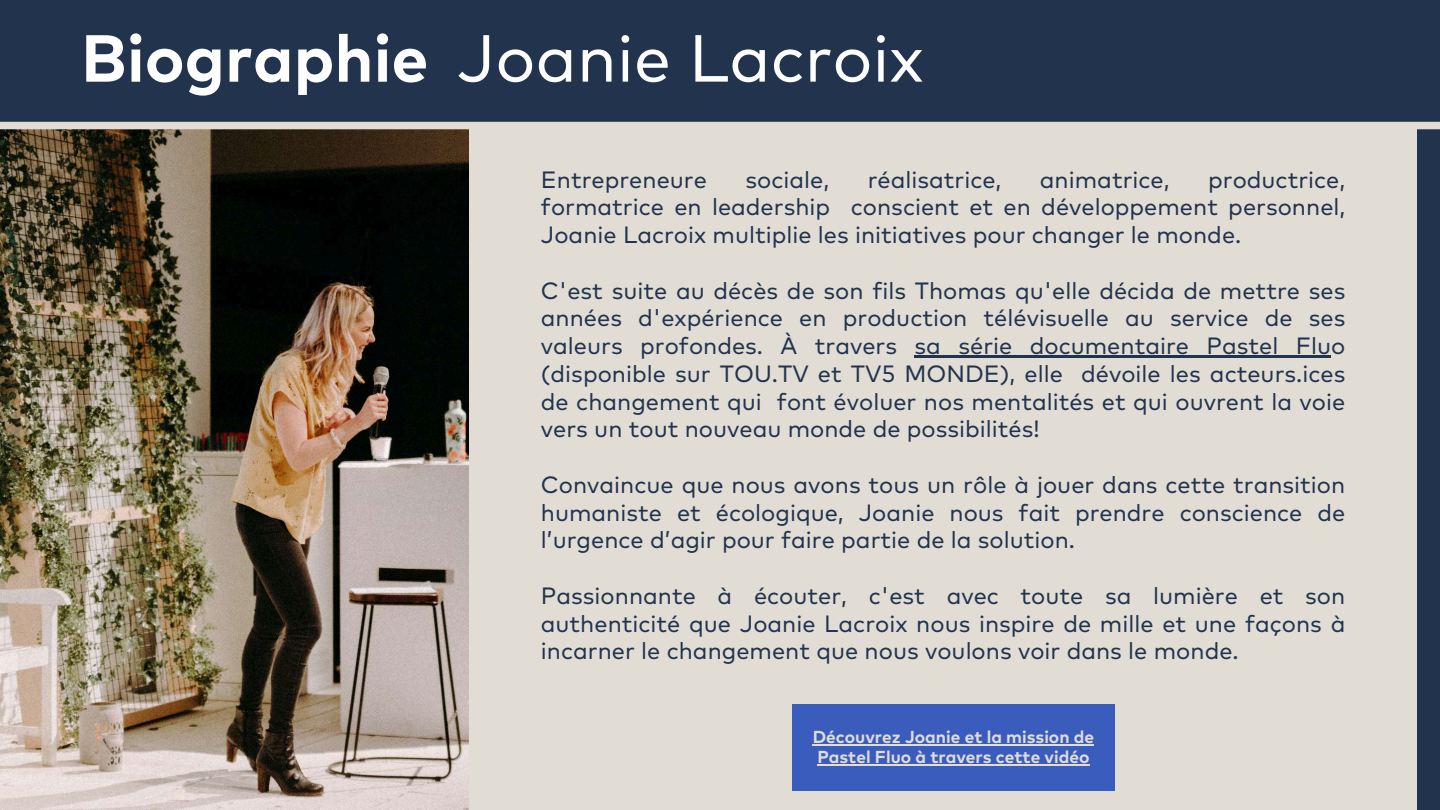
<style>
.page{position:relative;width:1440px;height:810px;background:#e1ddd5}
.page>*{position:absolute;margin:0;border:0;box-sizing:border-box;transform-origin:0 0}
.t1{font:66.4px "Mark Pro";color:#fefeff}
.t2{font:23.5px/27.8px "Mark Pro";color:#22334e;text-align:justify}
.t3{font:700 17.3px/20.2px "Mark Pro";color:#e1ddd5}
.s1{font-weight:700}
</style>
<div class="page">
<div style="left:0;top:0;width:1440px;height:126px;background:#22334e"></div>
<img style="left:0;top:129px;width:469px;height:681px">
<hr style="left:915px;top:356px;width:416px;height:2px;background:#22334e">
<div style="left:792px;top:704px;width:323px;height:87px;background:#3a5dbd"></div>
<hr style="left:813px;top:744px;width:281px;height:2px;background:#e1ddd5">
<hr style="left:817px;top:765px;width:272px;height:1px;background:#e1ddd5">
<div style="left:1418px;top:126px;width:22px;height:684px;background:#22334e"></div>
<div style="left:0;top:122px;width:1440px;height:7px;background:#e1ddd5"></div>
<h1 class="t1" style="left:81px;top:29px;width:844px"><span class="s1">Biographie</span> Joanie Lacroix</h1>
<p class="t2" style="left:541px;top:167px;width:806px;text-indent:667px">productrice, formatrice en leadership conscient et en développement personnel, Joanie Lacroix multiplie les initiatives pour changer le monde.</p>
<p class="t2" style="left:541px;top:278px;width:806px">C'est suite au décès de son fils Thomas qu'elle décida de mettre ses années d'expérience en production télévisuelle au service de ses valeurs profondes. À travers sa série documentaire Pastel Fluo (disponible sur TOU.TV et TV5 MONDE), elle dévoile les acteurs.ices de changement qui font évoluer nos mentalités et qui ouvrent la voie vers un tout nouveau monde de possibilités!</p>
<p class="t2" style="left:541px;top:472px;width:806px">Convaincue que nous avons tous un rôle à jouer dans cette transition humaniste et écologique, Joanie nous fait prendre conscience de l’urgence d’agir pour faire partie de la solution.</p>
<p class="t2" style="left:541px;top:583px;width:806px">Passionnante à écouter, c'est avec toute sa lumière et son authenticité que Joanie Lacroix nous inspire de mille et une façons à incarner le changement que nous voulons voir dans le monde.</p>
<p class="t2" style="left:541px;top:167px;width:168px">Entrepreneure</p>
<p class="t2" style="left:745px;top:167px;width:85px">sociale,</p>
<p class="t2" style="left:868px;top:167px;width:135px">réalisatrice,</p>
<p class="t2" style="left:1040px;top:167px;width:131px">animatrice,</p>
<p class="t3" style="left:813px;top:728px;width:283px">Découvrez Joanie et la mission de<br>Pastel Fluo à travers cette vidéo</p>
</div>
